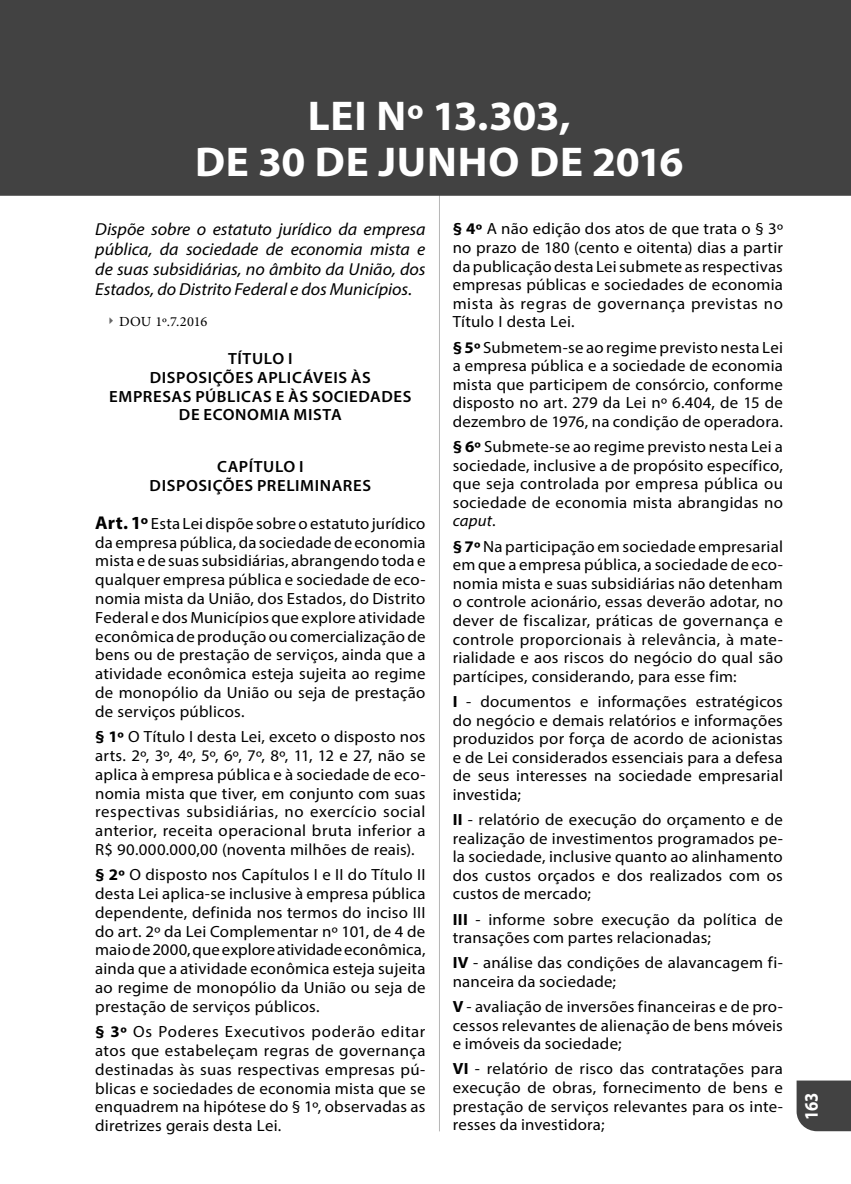
<style>
.page{position:relative;width:851px;height:1184px;background:#fff}
.page>*{position:absolute;margin:0;border:0;box-sizing:border-box;transform-origin:0 0}
.t1{font:700 41.75px/46.5px "Myriad Pro";letter-spacing:.02em;color:#fff;text-align:center}
.t2{font:700 19.25px "Myriad Pro";color:#fff;scale:.87 1}
.t3{font:italic 17.5px/19.8px "Myriad Pro";letter-spacing:-.005em;color:#000;text-align:justify}
.t4{font:16.25px/18.5px "Myriad Pro";letter-spacing:.015em;color:#000;text-align:justify}
.t5{font:600 16.25px/18.8px "Myriad Pro";letter-spacing:.035em;color:#000;text-align:center}
.t6{font:14px "Minion Pro";letter-spacing:-.005em;color:#000}
.s1{font-weight:700;font-size:18.5px}
.s2{font-weight:700}
.s3{font-style:italic}
</style>
<div class="page">
<hr style="left:439px;top:99px;width:1px;height:1032px;background:#b8b8b8">
<div style="left:796px;top:1080px;width:54px;height:51px;background:#424242"></div>
<div style="left:0;top:0;width:850px;height:198px;background:#424242"></div>
<h1 class="t1" style="left:195px;top:97px;width:490px">LEI Nº 13.303,<br>DE 30 DE JUNHO DE 2016</h1>
<p class="t3" style="left:95px;top:221px;width:331px">Dispõe sobre o estatuto jurídico da empresa pública, da sociedade de economia mista e de suas subsidiárias, no âmbito da União, dos Estados, do Distrito Federal e dos Municípios.</p>
<p class="t6" style="left:119px;top:316px;width:90px">DOU 1º.7.2016</p>
<p class="t5" style="left:109px;top:351px;width:304px">TÍTULO I<br>DISPOSIÇÕES APLICÁVEIS ÀS<br>EMPRESAS PÚBLICAS E ÀS SOCIEDADES<br>DE ECONOMIA MISTA</p>
<p class="t5" style="left:149px;top:459px;width:223px">CAPÍTULO I<br>DISPOSIÇÕES PRELIMINARES</p>
<p class="t4" style="left:95px;top:516px;width:331px"><span class="s1">Art. 1º</span> Esta Lei dispõe sobre o estatuto jurídico da empresa pública, da sociedade de economia mista e de suas subsidiárias, abrangendo toda e qualquer empresa pública e sociedade de eco&shy;nomia mista da União, dos Estados, do Distrito Federal e dos Municípios que explore atividade econômica de produção ou comercialização de bens ou de prestação de serviços, ainda que a atividade econômica esteja sujeita ao regime de monopólio da União ou seja de prestação de serviços públicos.</p>
<p class="t4" style="left:95px;top:729px;width:331px"><span class="s2">§ 1º</span> O Título I desta Lei, exceto o disposto nos arts. 2º, 3º, 4º, 5º, 6º, 7º, 8º, 11, 12 e 27, não se aplica à empresa pública e à sociedade de eco&shy;nomia mista que tiver, em conjunto com suas respectivas subsidiárias, no exercício social anterior, receita operacional bruta inferior a R$ 90.000.000,00 (noventa milhões de reais).</p>
<p class="t4" style="left:95px;top:867px;width:331px"><span class="s2">§ 2º</span> O disposto nos Capítulos I e II do Título II desta Lei aplica-se inclusive à empresa pública dependente, definida nos termos do inciso III do art. 2º da Lei Complementar nº 101, de 4 de maio de 2000, que explore atividade econômica, ainda que a atividade econômica esteja sujeita ao regime de monopólio da União ou seja de prestação de serviços públicos.</p>
<p class="t4" style="left:95px;top:1024px;width:331px"><span class="s2">§ 3º</span> Os Poderes Executivos poderão editar atos que estabeleçam regras de governança destinadas às suas respectivas empresas pú&shy;blicas e sociedades de economia mista que se enquadrem na hipótese do § 1º, observadas as diretrizes gerais desta Lei.</p>
<p class="t4" style="left:452px;top:221px;width:332px"><span class="s2">§ 4º</span> A não edição dos atos de que trata o § 3º no prazo de 180 (cento e oitenta) dias a partir da publicação desta Lei submete as respectivas empresas públicas e sociedades de economia mista às regras de governança previstas no Título I desta Lei.</p>
<p class="t4" style="left:452px;top:339px;width:331px"><span class="s2">§ 5º</span> Submetem-se ao regime previsto nesta Lei a empresa pública e a sociedade de economia mista que participem de consórcio, conforme disposto no art. 279 da Lei nº 6.404, de 15 de dezembro de 1976, na condição de operadora.</p>
<p class="t4" style="left:452px;top:439px;width:331px"><span class="s2">§ 6º</span> Submete-se ao regime previsto nesta Lei a sociedade, inclusive a de propósito específico, que seja controlada por empresa pública ou sociedade de economia mista abrangidas no <span class="s3">caput</span>.</p>
<p class="t4" style="left:452px;top:538px;width:332px"><span class="s2">§ 7º</span> Na participação em sociedade empresarial em que a empresa pública, a sociedade de eco&shy;nomia mista e suas subsidiárias não detenham o controle acionário, essas deverão adotar, no dever de fiscalizar, práticas de governança e controle proporcionais à relevância, à mate&shy;rialidade e aos riscos do negócio do qual são partícipes, considerando, para esse fim:</p>
<p class="t4" style="left:452px;top:694px;width:331px"><span class="s2">I</span> - documentos e informações estratégicos do negócio e demais relatórios e informações produzidos por força de acordo de acionistas e de Lei considerados essenciais para a defesa de seus interesses na sociedade empresarial investida;</p>
<p class="t4" style="left:452px;top:812px;width:331px"><span class="s2">II</span> - relatório de execução do orçamento e de realização de investimentos programados pe&shy;la sociedade, inclusive quanto ao alinhamento dos custos orçados e dos realizados com os custos de mercado;</p>
<p class="t4" style="left:452px;top:911px;width:331px"><span class="s2">III</span> - informe sobre execução da política de transações com partes relacionadas;</p>
<p class="t4" style="left:452px;top:955px;width:331px"><span class="s2">IV</span> - análise das condições de alavancagem fi&shy;nanceira da sociedade;</p>
<p class="t4" style="left:452px;top:999px;width:331px"><span class="s2">V</span> - avaliação de inversões financeiras e de pro&shy;cessos relevantes de alienação de bens móveis e imóveis da sociedade;</p>
<p class="t4" style="left:452px;top:1061px;width:331px"><span class="s2">VI</span> - relatório de risco das contratações para execução de obras, fornecimento de bens e prestação de serviços relevantes para os inte&shy;resses da investidora;</p>
<p class="t2" style="left:803px;top:1119px;width:33px;rotate:-90deg">163</p>
</div>
